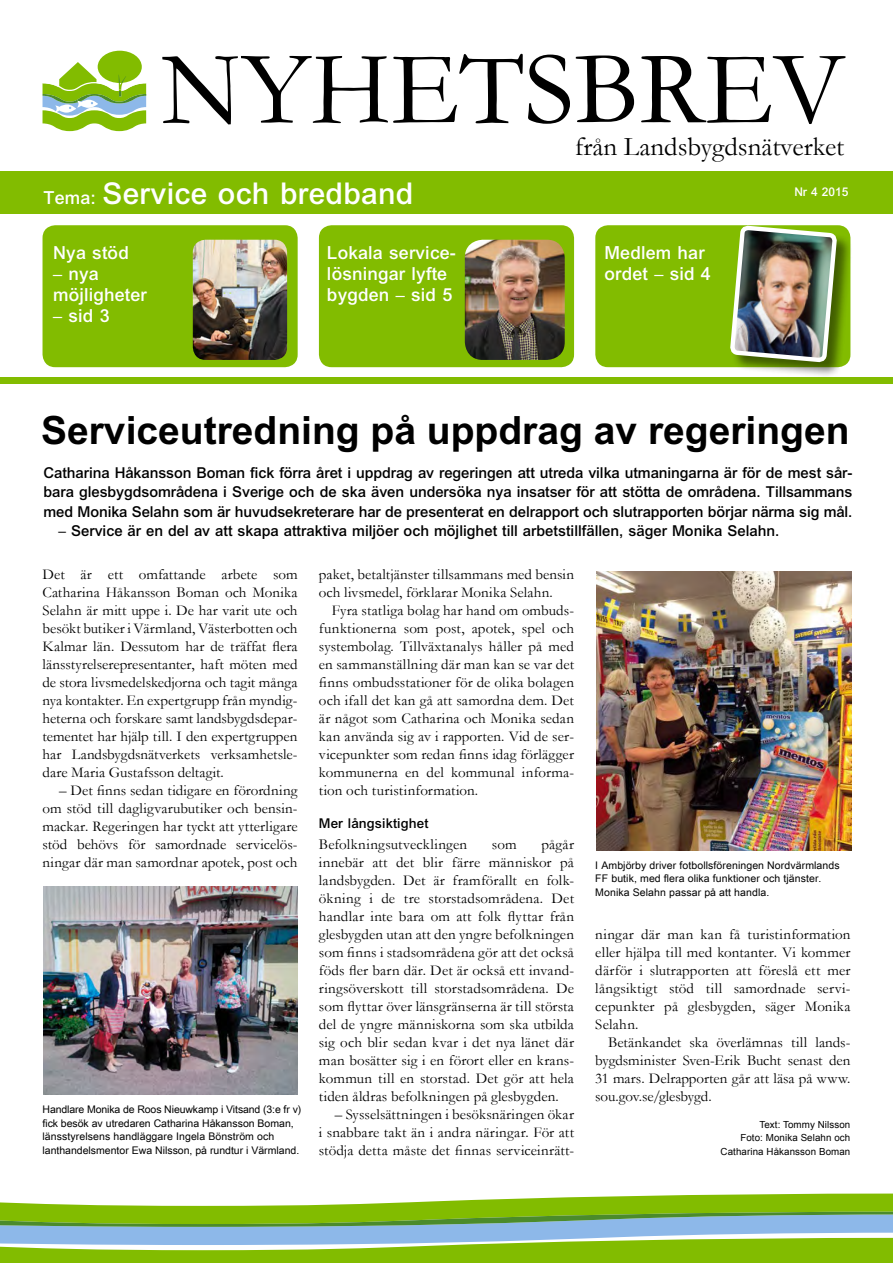
<style>
.page{position:relative;width:893px;height:1263px;background:#fff}
.page>*{position:absolute;margin:0;border:0;box-sizing:border-box;transform-origin:0 0}
.t1{font:105px "Garamond";color:#000}
.t2{font:700 39px "Arial";color:#000}
.t3{font:500 30px "M Arial";letter-spacing:.01em;color:#fff}
.t4{font:27px "Garamond";color:#000}
.t5{font:500 18px/21.1px "M Arial";letter-spacing:.01em;color:#fff}
.t6{font:15px/18px "Garamond";letter-spacing:.005em;color:#000;text-align:justify}
.t7{font:500 15px/19.5px "M Arial";color:#000;text-align:justify}
.t8{font:500 13.5px "M Arial";letter-spacing:.01em;color:#000}
.t9{font:500 12px "M Arial";color:#fff}
.t10{font:10.5px/13.5px "Arial Unicode MS";letter-spacing:.01em;color:#000}
.t11{font:9.75px/13.5px "Arial";letter-spacing:.01em;color:#000;text-align:right}
.s1{font-size:18px}
</style>
<div class="page">
<div style="left:595px;top:225px;width:255px;height:142px;background:#82bc00;border-radius:13px"></div>
<svg style="left:0;top:1193px;width:893px;height:61px"></svg>
<div style="left:0;top:1254px;width:893px;height:9px;background:#82bc00"></div>
<div style="left:0;top:171px;width:893px;height:42px;background:#82bc00"></div>
<div style="left:98px;top:51px;width:44px;height:32px;background:#82bc00;border-radius:50%"></div>
<svg style="left:43px;top:62px;width:103px;height:69px"></svg>
<div style="left:0;top:378px;width:893px;height:6px;background:#82bc00"></div>
<div style="left:43px;top:225px;width:255px;height:142px;background:#82bc00;border-radius:13px"></div>
<div style="left:319px;top:225px;width:255px;height:142px;background:#82bc00;border-radius:13px"></div>
<img style="left:193px;top:240px;width:94px;height:120px">
<img style="left:465px;top:240px;width:100px;height:120px">
<img style="left:596px;top:571px;width:255px;height:279px">
<img style="left:44px;top:886px;width:254px;height:208px">
<div style="left:731px;top:226px;width:122px;height:152px;background:#000;opacity:.5"></div>
<img style="left:728px;top:213px;width:111px;height:165px">
<h1 class="t1" style="left:161px;top:19px;width:685px">NYHETSBREV</h1>
<h3 class="t3" style="left:44px;top:176px;width:371px"><span class="s1">Tema:</span> Service och bredband</h3>
<h3 class="t4" style="left:575px;top:128px;width:271px">från Landsbygdsnätverket</h3>
<p class="t9" style="left:794px;top:185px;width:55px">Nr 4 2015</p>
<p class="t5" style="left:53px;top:242px;width:77px">Nya stöd</p>
<p class="t5" style="left:53px;top:263px;width:95px">– nya möjligheter</p>
<p class="t5" style="left:53px;top:305px;width:58px">– sid 3</p>
<p class="t5" style="left:327px;top:242px;width:130px">Lokala service&shy;lösningar lyfte bygden – sid 5</p>
<p class="t5" style="left:604px;top:242px;width:108px">Medlem har ordet – sid 4</p>
<h2 class="t2" style="left:41px;top:408px;width:810px">Serviceutredning på uppdrag av regeringen</h2>
<p class="t7" style="left:44px;top:463px;width:810px">Catharina Håkansson Boman fick förra året i uppdrag av regeringen att utreda vilka utmaningarna är för de mest sår&shy;bara glesbygdsområdena i Sverige och de ska även undersöka nya insatser för att stötta de områdena. Tillsammans med Monika Selahn som är huvudsekreterare har de presenterat en delrapport och slutrapporten börjar närma sig mål.</p>
<p class="t7" style="left:59px;top:521px;width:722px">– Service är en del av att skapa attraktiva miljöer och möjlighet till arbetstillfällen, säger Monika Selahn.</p>
<p class="t6" style="left:319px;top:565px;width:257px">paket, betaltjänster tillsammans med bensin och livsmedel, förklarar Monika Selahn.</p>
<p class="t6" style="left:319px;top:601px;width:257px;text-indent:13px">Fyra statliga bolag har hand om ombuds&shy;funktionerna som post, apotek, spel och systembolag. Tillväxtanalys håller på med en sammanställning där man kan se var det finns ombudsstationer för de olika bolagen och ifall det kan gå att samordna dem. Det är något som Catharina och Monika sedan kan använda sig av i rapporten. Vid de ser&shy;vicepunkter som redan finns idag förlägger kommunerna en del kommunal informa&shy;tion och turistinformation.</p>
<p class="t8" style="left:319px;top:815px;width:111px">Mer långsiktighet</p>
<p class="t6" style="left:319px;top:835px;width:150px">Befolkningsutvecklingen</p>
<p class="t6" style="left:492px;top:835px;width:26px">som</p>
<p class="t6" style="left:43px;top:565px;width:257px">Det är ett omfattande arbete som Catharina Håkansson Boman och Monika Selahn är mitt uppe i. De har varit ute och besökt butiker i Värmland, Västerbotten och Kalmar län. Dessutom har de träffat flera länsstyrelserepresentanter, haft möten med de stora livsmedelskedjorna och tagit många nya kontakter. En expertgrupp från myndig&shy;heterna och forskare samt landsbygdsdepar&shy;tementet har hjälp till. I den expertgruppen har Landsbygdsnätverkets verksamhetsle&shy;dare Maria Gustafsson deltagit.</p>
<p class="t6" style="left:43px;top:781px;width:257px;text-indent:17px">– Det finns sedan tidigare en förordning om stöd till dagligvarubutiker och bensin&shy;mackar. Regeringen har tyckt att ytterligare stöd behövs för samordnade servicelös&shy;ningar där man samordnar apotek, post och</p>
<p class="t6" style="left:319px;top:835px;width:257px;text-indent:222px">pågår innebär att det blir färre människor på landsbygden. Det är framförallt en folk&shy;ökning i de tre storstadsområdena. Det handlar inte bara om att folk flyttar från glesbygden utan att den yngre befolkningen som finns i stadsområdena gör att det också föds fler barn där. Det är också ett invand&shy;ringsöverskott till storstadsområdena. De som flyttar över länsgränserna är till största del de yngre människorna som ska utbilda sig och blir sedan kvar i det nya länet där man bosätter sig i en förort eller en krans&shy;kommun till en storstad. Det gör att hela tiden åldras befolkningen på glesbygden.</p>
<p class="t6" style="left:319px;top:1105px;width:257px;text-indent:16px">– Sysselsättningen i besöksnäringen ökar i snabbare takt än i andra näringar. För att stödja detta måste det finnas serviceinrätt-</p>
<p class="t10" style="left:595px;top:858px;width:246px">I Ambjörby driver fotbollsföreningen Nordvärmlands<br>FF butik, med flera olika funktioner och tjänster.<br>Monika Selahn passar på att handla.</p>
<p class="t6" style="left:595px;top:925px;width:257px">ningar där man kan få turistinformation eller hjälpa till med kontanter. Vi kommer därför i slutrapporten att föreslå ett mer långsiktigt stöd till samordnade servi&shy;cepunkter på glesbygden, säger Monika Selahn.</p>
<p class="t6" style="left:595px;top:1033px;width:257px;text-indent:13px">Betänkandet ska överlämnas till lands&shy;bygdsminister Sven-Erik Bucht senast den 31 mars. Delrapporten går att läsa på www. sou.gov.se/glesbygd.</p>
<p class="t10" style="left:43px;top:1103px;width:260px">Handlare Monika de Roos Nieuwkamp i Vitsand (3:e fr v) fick besök av utredaren Catharina Håkansson Boman, länsstyrelsens handläggare Ingela Bönström och lanthandelsmentor Ewa Nilsson, på rundtur i Värmland.</p>
<p class="t11" style="left:721px;top:1117px;width:131px">Text: Tommy Nilsson<br>Foto: Monika Selahn och<br>Catharina Håkansson Boman</p>
</div>
